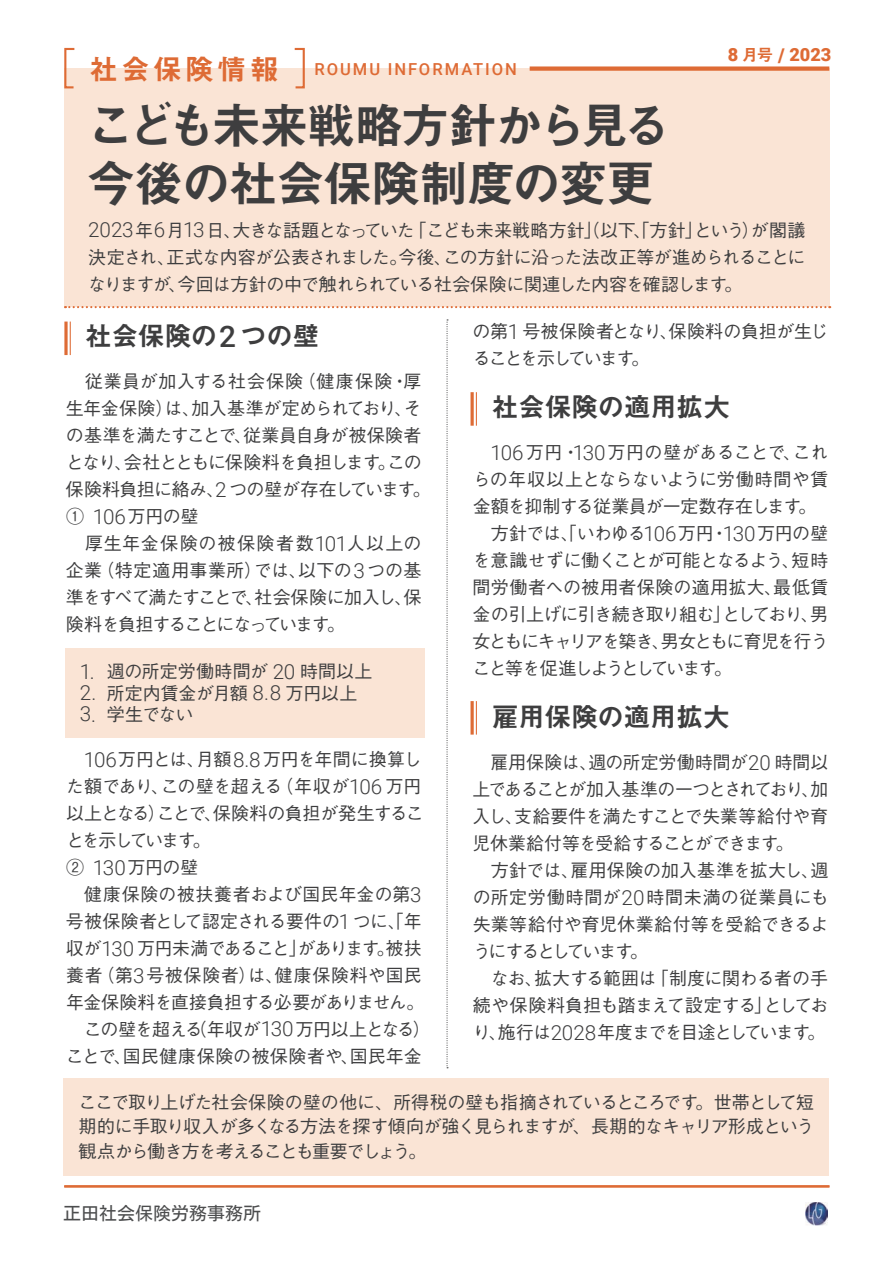
<style>
.page{position:relative;width:893px;height:1263px;background:#fff}
.page>*{position:absolute;margin:0;border:0;box-sizing:border-box;transform-origin:0 0}
.t1{font:49.5px/58.5px "Midashi Go Pr 6 N MB31 90 msp RKSJ H";letter-spacing:-.05em;color:#3e3e3f}
.t2{font:27px "Midashi Go Pr 6 N MB31 90 msp RKSJ H";letter-spacing:-.025em;color:#3e3e3f}
.t3{font:900 18.15px "Roboto";color:#de6b35}
.t4{font:18px/27px "Gothic BBB Pr 6 N Medium 90 msp RKSJ H";letter-spacing:-.03em;color:#3e3e3f}
.t5{font:18px/27px "Gothic BBB Pr 6 N Medium 90 msp RKSJ H";letter-spacing:-.01em;color:#3e3e3f}
.t6{font:18px "Gothic BBB Pr 6 N Medium 90 msp RKSJ H";letter-spacing:.005em;color:#3e3e3f}
.t7{font:18px "Motoya L Cedar W3 90 ms RKSJ H";color:#4c4d4e}
.t8{font:500 16.5px "Roboto";letter-spacing:.12em;color:#de6b35}
.s1{font-family:"Midashi Go Pr 6 N MB31 90 msp RKSJ H";font-weight:400;font-size:16.5px}
.s2{font-size:18.9px}
.s3{font-family:"Midashi Go Pr 6 N MB31 90 msp RKSJ H";font-weight:400;font-size:28.8px}
.s4{font-family:"Roboto";font-weight:300;font-size:20.7px}
.s5{font-family:"Roboto";font-weight:500;font-size:29.7px}
.s6{font-family:"Roboto";font-weight:300;font-size:20.55px}
</style>
<div class="page">
<img style="left:805px;top:1202px;width:22px;height:23px">
<div style="left:64px;top:1078px;width:765px;height:97px;background:#fae4d5"></div>
<div style="left:65px;top:648px;width:359px;height:89px;background:#fae4d5"></div>
<div style="left:64px;top:69px;width:765px;height:238px;background:#fae4d5"></div>
<svg style="left:65px;top:306px;width:765px;height:2px"></svg>
<div style="left:530px;top:66px;width:299px;height:5px;background:#de6b35"></div>
<svg style="left:64px;top:47px;width:13px;height:42px"></svg>
<svg style="left:293px;top:47px;width:13px;height:42px"></svg>
<hr style="left:64px;top:1185px;width:765px;height:2px;background:#de6b35">
<hr style="left:70px;top:322px;width:1px;height:33px;background:#de6b35">
<svg style="left:64px;top:322px;width:4px;height:33px"></svg>
<hr style="left:476px;top:392px;width:1px;height:34px;background:#de6b35">
<svg style="left:470px;top:392px;width:4px;height:34px"></svg>
<hr style="left:476px;top:701px;width:1px;height:34px;background:#de6b35">
<svg style="left:470px;top:701px;width:4px;height:34px"></svg>
<svg style="left:446px;top:319px;width:2px;height:749px"></svg>
<p class="t3" style="left:728px;top:45px;width:105px">8 <span class="s1">月号</span> <span class="s2">/</span> 2023</p>
<p class="t8" style="left:89px;top:59px;width:429px"><span class="s3">社会保険情報　</span>ROUMU INFORMATION</p>
<h1 class="t1" style="left:86px;top:103px;width:587px">こども未来戦略方針から見る今後の社会保険制度の変更</h1>
<p class="t4" style="left:88px;top:219px;width:719px;text-align:justify"><span class="s4">2023</span>年<span class="s4">6</span>月<span class="s4">13</span>日、大きな話題となっていた「こども未来戦略方針」（以下、「方針」という）が閣議決定され、正式な内容が公表されました。今後、この方針に沿った法改正等が進められることになりますが、今回は方針の中で触れられている社会保険に関連した内容を確認します。</p>
<h2 class="t2" style="left:85px;top:326px;width:236px">社会保険の<span class="s5">2</span> つの壁</h2>
<p class="t4" style="left:66px;top:370px;width:366px">　従業員が加入する社会保険（健康保険・厚生年金保険）は、加入基準が定められており、その基準を満たすことで、従業員自身が被保険者となり、会社とともに保険料を負担します。この保険料負担に絡み、<span class="s4">2</span> つの壁が存在しています。<br>① <span class="s4">106</span>万円の壁<br>　厚生年金保険の被保険者数<span class="s4">101</span>人以上の企業（特定適用事業所）では、以下の<span class="s4">3</span>つの基準をすべて満たすことで、社会保険に加入し、保険料を負担することになっています。</p>
<p class="t6" style="left:80px;top:665px;width:294px"><span class="s4">1</span><span class="s6">.</span> 週の所定労働時間が <span class="s4">20</span> 時間以上</p>
<p class="t4" style="left:80px;top:682px;width:279px"><span class="s4">2</span><span class="s6">.</span> 所定内賃金が月額 <span class="s4">8</span><span class="s6">.</span><span class="s4">8</span> 万円以上</p>
<p class="t4" style="left:80px;top:703px;width:115px"><span class="s4">3</span><span class="s6">.</span> 学生でない</p>
<p class="t5" style="left:66px;top:748px;width:366px;text-indent:18px"><span class="s4">106</span>万円とは、月額<span class="s4">8</span><span class="s6">.</span><span class="s4">8</span>万円を年間に換算した額であり、この壁を超える（年収が<span class="s4">106</span> 万円以上となる）ことで、保険料の負担が発生することを示しています。<br>② <span class="s4">130</span>万円の壁<br>　健康保険の被扶養者および国民年金の第<span class="s4">3</span>号被保険者として認定される要件の<span class="s4">1</span> つに、「年収が<span class="s4">130</span> 万円未満であること」があります。被扶養者（第<span class="s4">3</span>号被保険者）は、健康保険料や国民年金保険料を直接負担する必要がありません。　この壁を超える（年収が<span class="s4">130</span>万円以上となる）ことで、国民健康保険の被保険者や、国民年金</p>
<p class="t4" style="left:473px;top:320px;width:357px">の第<span class="s4">1</span> 号被保険者となり、保険料の負担が生じることを示しています。</p>
<h2 class="t2" style="left:492px;top:397px;width:240px">社会保険の適用拡大</h2>
<p class="t4" style="left:473px;top:441px;width:357px;text-indent:18px"><span class="s4">106</span>万円・<span class="s4">130</span>万円の壁があることで、これらの年収以上とならないように労働時間や賃金額を抑制する従業員が一定数存在します。　方針では、「いわゆる<span class="s4">106</span>万円・<span class="s4">130</span>万円の壁を意識せずに働くことが可能となるよう、短時間労働者への被用者保険の適用拡大、最低賃金の引上げに引き続き取り組む」としており、男女ともにキャリアを築き、男女ともに育児を行うこと等を促進しようとしています。</p>
<h2 class="t2" style="left:492px;top:707px;width:240px">雇用保険の適用拡大</h2>
<p class="t4" style="left:473px;top:751px;width:357px">　雇用保険は、週の所定労働時間が<span class="s4">20</span> 時間以上であることが加入基準の一つとされており、加入し、支給要件を満たすことで失業等給付や育児休業給付等を受給することができます。<br>　方針では、雇用保険の加入基準を拡大し、週の所定労働時間が<span class="s4">20</span>時間未満の従業員にも失業等給付や育児休業給付等を受給できるようにするとしています。<br>　なお、拡大する範囲は「制度に関わる者の手続や保険料負担も踏まえて設定する」としており、施行は<span class="s4">2028</span>年度までを目途としています。</p>
<p class="t4" style="left:79px;top:1092px;width:737px;line-height:24.5px;text-align:justify">ここで取り上げた社会保険の壁の他に、所得税の壁も指摘されているところです。世帯として短期的に手取り収入が多くなる方法を探す傾向が強く見られますが、長期的なキャリア形成という観点から働き方を考えることも重要でしょう。</p>
<p class="t7" style="left:63px;top:1204px;width:199px">正田社会保険労務事務所</p>
</div>
